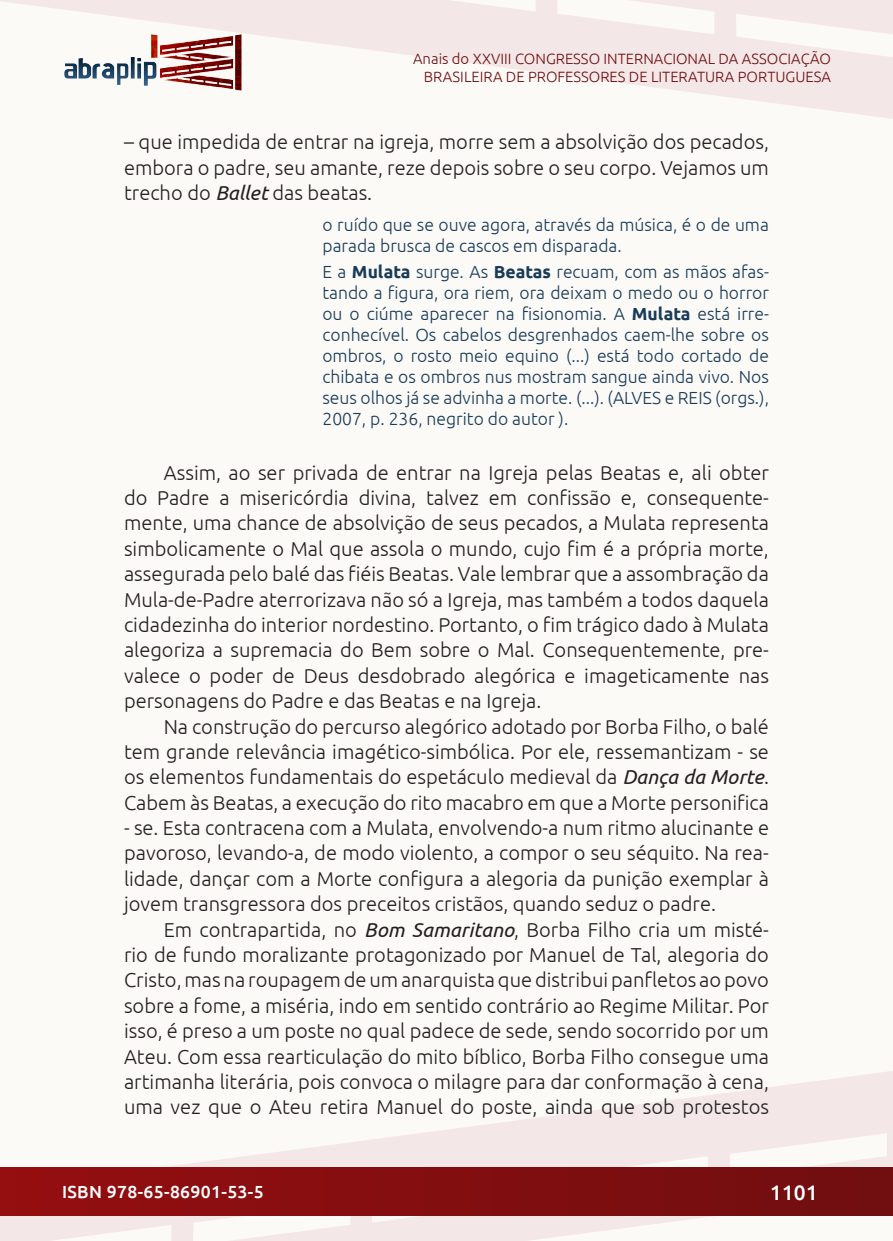
<style>
.page{position:relative;width:893px;height:1241px;background:#fff}
.page>*{position:absolute;margin:0;border:0;box-sizing:border-box;transform-origin:0 0}
.t1{font:500 21px "Ubuntu";color:#fff}
._7_CORPO{font:300 20.12px/25.4px "Ubuntu";color:#231f20;text-align:justify}
._9_3_CITAÇÃO_FIM{font:300 17.5px/21px "Ubuntu";color:#183b58;text-align:justify}
._9_1_CITAÇÃO_INIC{font:300 17.5px/21px "Ubuntu";color:#183b58}
.t2{font:500 17.5px "Ubuntu";letter-spacing:.02em;color:#fff}
.t3{font:300 14.88px/17.8px "Ubuntu";color:#700e10;text-align:right}
.s1{font-weight:400;font-style:italic}
.s2{font-weight:700}
</style>
<div class="page">
<div style="left:0;top:0;width:893px;height:1240px;background:#fcfaf7"></div>
<svg style="left:0;top:1071px;width:893px;height:169px"></svg>
<svg style="left:0;top:0;width:893px;height:119px"></svg>
<div style="left:1px;top:1167px;width:891px;height:47px;background:linear-gradient(to right,#950e10,#700e10)"></div>
<img style="left:62px;top:31px;width:182px;height:62px">
<p class="t3" style="left:413px;top:49px;width:419px">Anais do XXVIII CONGRESSO INTERNACIONAL DA ASSOCIAÇÃO<br>BRASILEIRA DE PROFESSORES DE LITERATURA PORTUGUESA</p>
<p class="_7_CORPO" style="left:124px;top:129px;width:646px">– que impedida de entrar na igreja, morre sem a absolvição dos pecados, embora o padre, seu amante, reze depois sobre o seu corpo. Vejamos um trecho do <span class="s1">Ballet</span> das beatas.</p>
<p class="_9_1_CITAÇÃO_INIC" style="left:322px;top:214px;width:448px">o ruído que se ouve agora, através da música, é o de uma parada brusca de cascos em disparada.</p>
<p class="_9_3_CITAÇÃO_FIM" style="left:322px;top:261px;width:448px">E a <span class="s2">Mulata</span> surge. As <span class="s2">Beatas</span> recuam, com as mãos afas&shy;tando a figura, ora riem, ora deixam o medo ou o horror ou o ciúme aparecer na fisionomia. A <span class="s2">Mulata</span> está irre&shy;conhecível. Os cabelos desgrenhados caem-lhe sobre os ombros, o rosto meio equino (...) está todo cortado de chibata e os ombros nus mostram sangue ainda vivo. Nos seus olhos já se advinha a morte. (...). (ALVES e REIS (orgs.), 2007, p. 236, negrito do autor ).</p>
<p class="_7_CORPO" style="left:124px;top:459px;width:646px;text-indent:40px">Assim, ao ser privada de entrar na Igreja pelas Beatas e, ali obter do Padre a misericórdia divina, talvez em confissão e, consequente&shy;mente, uma chance de absolvição de seus pecados, a Mulata representa simbolicamente o Mal que assola o mundo, cujo fim é a própria morte, assegurada pelo balé das fiéis Beatas. Vale lembrar que a assombração da Mula-de-Padre aterrorizava não só a Igreja, mas também a todos daquela cidadezinha do interior nordestino. Portanto, o fim trágico dado à Mulata alegoriza a supremacia do Bem sobre o Mal. Consequentemente, pre&shy;valece o poder de Deus desdobrado alegórica e imageticamente nas personagens do Padre e das Beatas e na Igreja.</p>
<p class="_7_CORPO" style="left:124px;top:713px;width:646px;text-indent:40px">Na construção do percurso alegórico adotado por Borba Filho, o balé tem grande relevância imagético-simbólica. Por ele, ressemantizam - se os elementos fundamentais do espetáculo medieval da <span class="s1">Dança da Morte</span>.<br>Cabem às Beatas, a execução do rito macabro em que a Morte personifica</p>
<p class="_7_CORPO" style="left:124px;top:814px;width:646px">- se. Esta contracena com a Mulata, envolvendo-a num ritmo alucinante e pavoroso, levando-a, de modo violento, a compor o seu séquito. Na rea&shy;lidade, dançar com a Morte configura a alegoria da punição exemplar à jovem transgressora dos preceitos cristãos, quando seduz o padre.</p>
<p class="_7_CORPO" style="left:124px;top:916px;width:646px;text-indent:40px">Em contrapartida, no <span class="s1">Bom Samaritano</span>, Borba Filho cria um misté&shy;rio de fundo moralizante protagonizado por Manuel de Tal, alegoria do Cristo, mas na roupagem de um anarquista que distribui panfletos ao povo sobre a fome, a miséria, indo em sentido contrário ao Regime Militar. Por isso, é preso a um poste no qual padece de sede, sendo socorrido por um Ateu. Com essa rearticulação do mito bíblico, Borba Filho consegue uma artimanha literária, pois convoca o milagre para dar conformação à cena, uma vez que o Ateu retira Manuel do poste, ainda que sob protestos</p>
<p class="t2" style="left:62px;top:1180px;width:203px">ISBN 978-65-86901-53-5</p>
<p class="t1" style="left:770px;top:1178px;width:49px">1101</p>
</div>
